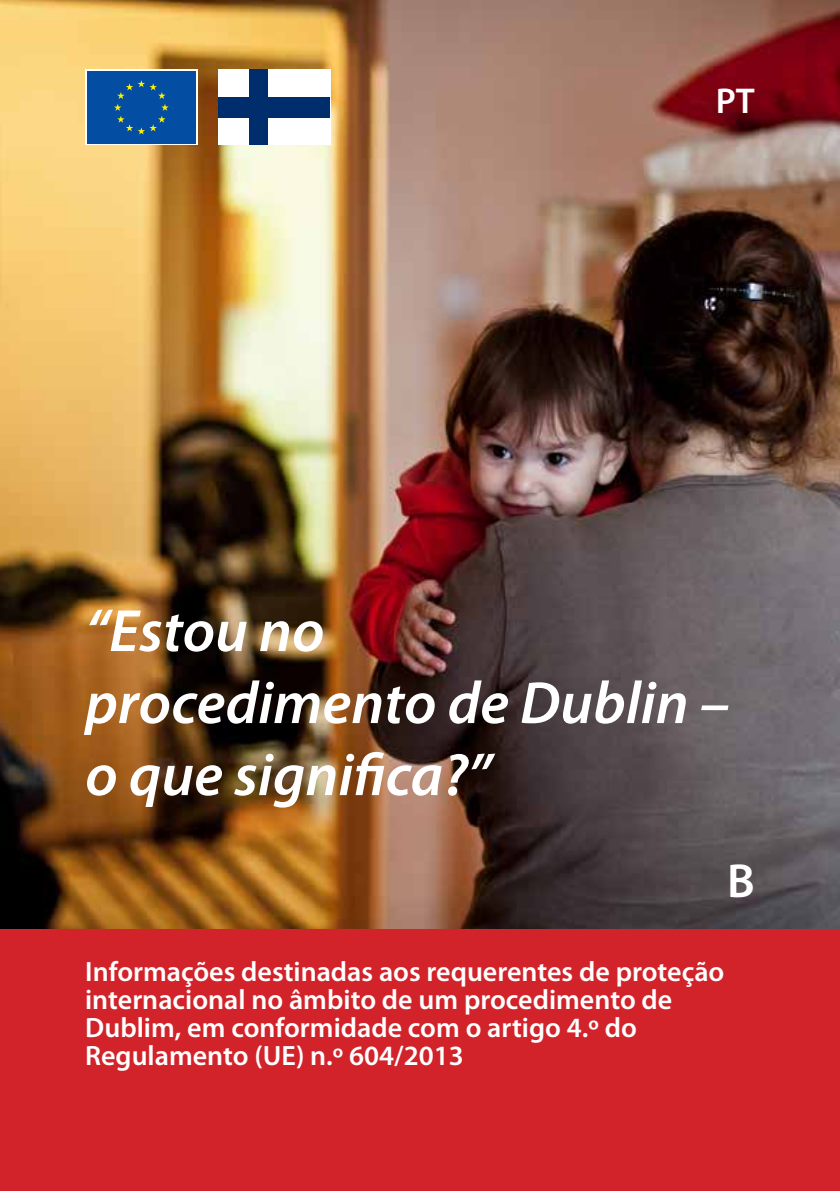
<style>
.page{position:relative;width:840px;height:1191px;background:#fff}
.page>*{position:absolute;margin:0;border:0;box-sizing:border-box;transform-origin:0 0}
.t1{font:italic 600 60px/72px "Myriad Pro";color:#fff}
.t2{font:600 48px "Myriad Pro";color:#fff}
.t3{font:600 36px "Myriad Pro";color:#fff}
.t4{font:600 28px/28px "Myriad Pro";color:#fff}
</style>
<div class="page">
<img style="left:0;top:0;width:839px;height:930px">
<div style="left:0;top:930px;width:839px;height:261px;background:#d2232a"></div>
<div style="left:85px;top:69px;width:112px;height:76px;background:linear-gradient(to right,#034ea2,#034ea2)"></div>
<div style="left:87px;top:72px;width:108px;height:72px;background:#034ea2"></div>
<svg style="left:114px;top:80px;width:55px;height:54px"></svg>
<div style="left:218px;top:69px;width:112px;height:76px;background:#fff"></div>
<div style="left:249px;top:69px;width:19px;height:76px;background:#002e6d"></div>
<div style="left:218px;top:97px;width:112px;height:21px;background:#002e6d"></div>
<p class="t3" style="left:715px;top:78px;width:41px">PT</p>
<h1 class="t1" style="left:85px;top:593px;width:645px">“Estou no<br>procedimento de Dublin – o que significa?”</h1>
<h2 class="t2" style="left:726px;top:850px;width:29px">B</h2>
<p class="t4" style="left:85px;top:957px;width:640px">Informações destinadas aos requerentes de proteção internacional no âmbito de um procedimento de Dublim, em conformidade com o artigo 4.º do Regulamento (UE) n.º 604/2013</p>
</div>
